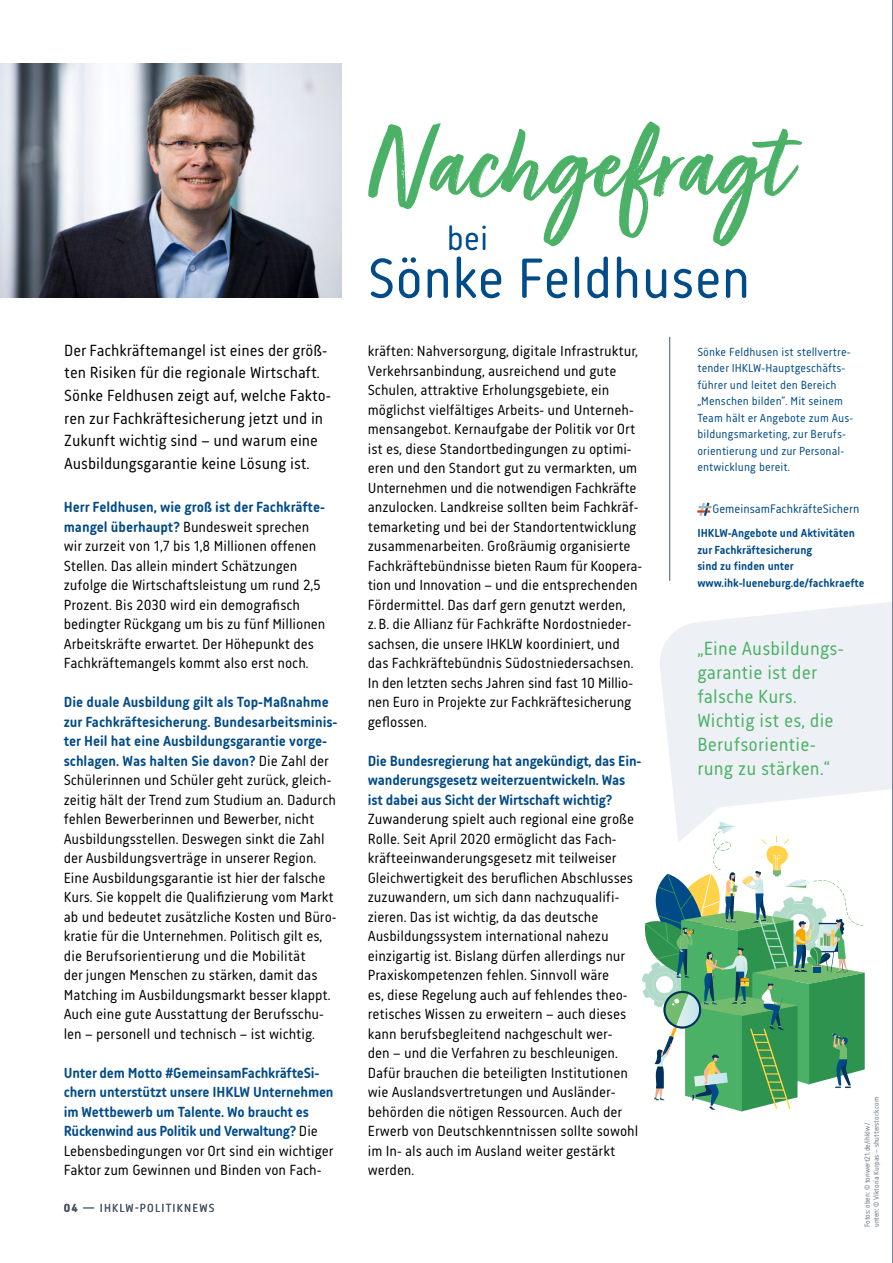
<style>
.page{position:relative;width:893px;height:1263px;background:#fff}
.page>*{position:absolute;margin:0;border:0;box-sizing:border-box;transform-origin:0 0}
.t1{font:700 115.65px "Turbinado";color:#4bb166}
.t2{font:57.75px "Korb";color:#004b88}
.t3{font:34.65px "Korb";color:#004b88}
.t4{font:19.5px/24px "Korb";letter-spacing:.01em;color:#4bb166}
.t5{font:16.5px/22.5px "Korb";color:#000}
.t6{font:15px/19.5px "Korb";color:#000}
.t7{font:700 15px/19.5px "Korb";letter-spacing:-.01em;color:#004b88}
.t8{font:12.6px "Korb";color:#004b88}
.t9{font:12px/16.5px "Korb";letter-spacing:.01em;color:#004b88}
.t10{font:700 12px/16.5px "Korb";color:#004b88}
.t11{font:12px "Korb";letter-spacing:.1em;color:#485464}
.t12{font:7.5px "Korb";color:#697484}
.s1{font-weight:700;color:#004b88}
.s2{font-weight:400;color:#000}
.s3{font-weight:700}
</style>
<div class="page">
<svg style="left:660px;top:602px;width:232px;height:220px;fill:#edf0f5"></svg>
<img style="left:0;top:64px;width:342px;height:234px">
<hr style="left:669px;top:337px;width:1px;height:244px;background:#485464">
<svg style="left:697px;top:503px;width:14px;height:13px"></svg>
<svg style="left:642px;top:822px;width:223px;height:289px"></svg>
<hr style="left:892px;top:0;width:1px;height:1263px;background:#485464">
<p class="t5" style="left:64px;top:339px;width:268px">Der Fachkräftemangel ist eines der größ&shy;ten Risiken für die regionale Wirtschaft.<br>Sönke Feldhusen zeigt auf, welche Fakto&shy;ren zur Fachkräftesicherung jetzt und in Zukunft wichtig sind – und warum eine Ausbildungsgarantie keine Lösung ist.</p>
<p class="t7" style="left:64px;top:497px;width:263px">Herr Feldhusen, wie groß ist der Fachkräfte-</p>
<p class="t6" style="left:64px;top:517px;width:263px"><span class="s1">mangel überhaupt?</span> Bundesweit sprechen wir zurzeit von 1,7 bis 1,8 Millionen offenen Stellen. Das allein mindert Schätzungen zufolge die Wirtschaftsleistung um rund 2,5<br>Prozent. Bis 2030 wird ein demografisch bedingter Rückgang um bis zu fünf Millionen Arbeitskräfte erwartet. Der Höhepunkt des Fachkräftemangels kommt also erst noch.</p>
<p class="t6" style="left:64px;top:692px;width:275px"><span class="s1">Die duale Ausbildung gilt als Top-Maßnahme zur Fachkräftesicherung. Bundesarbeitsminis&shy;ter Heil hat eine Ausbildungsgarantie vorge&shy;schlagen. Was halten Sie davon?</span> Die Zahl der Schülerinnen und Schüler geht zurück, gleich&shy;zeitig hält der Trend zum Studium an. Dadurch fehlen Bewerberinnen und Bewerber, nicht Ausbildungsstellen. Deswegen sinkt die Zahl der Ausbildungsverträge in unserer Region.<br>Eine Ausbildungsgarantie ist hier der falsche Kurs. Sie koppelt die Qualifizierung vom Markt ab und bedeutet zusätzliche Kosten und Büro-</p>
<p class="t6" style="left:64px;top:926px;width:260px">kratie für die Unternehmen. Politisch gilt es,</p>
<p class="t6" style="left:64px;top:946px;width:243px">die Berufsorientierung und die Mobilität</p>
<p class="t6" style="left:64px;top:965px;width:255px">der jungen Menschen zu stärken, damit das</p>
<p class="t6" style="left:64px;top:985px;width:268px">Matching im Ausbildungsmarkt besser klappt.<br>Auch eine gute Ausstattung der Berufsschu-</p>
<p class="t6" style="left:64px;top:1024px;width:253px">len – personell und technisch – ist wichtig.</p>
<p class="t7" style="left:64px;top:1063px;width:271px">Unter dem Motto #GemeinsamFachkräfteSi&shy;chern unterstützt unsere IHKLW Unternehmen im Wettbewerb um Talente. Wo braucht es Rückenwind aus Politik und Verwaltung? <span class="s2">Die Lebensbedingungen vor Ort sind ein wichtiger Faktor zum Gewinnen und Binden von Fach-</span></p>
<p class="t11" style="left:64px;top:1201px;width:152px"><span class="s3">04</span> — IHKLW-POLITIKNEWS</p>
<p class="t1" style="left:367px;top:103px;width:423px">Nachgefragt</p>
<p class="t3" style="left:447px;top:218px;width:43px">bei</p>
<p class="t2" style="left:368px;top:246px;width:384px">Sönke Feldhusen</p>
<p class="t6" style="left:368px;top:341px;width:272px">kräften: Nahversorgung, digitale Infrastruktur, Verkehrsanbindung, ausreichend und gute Schulen, attraktive Erholungsgebiete, ein möglichst vielfältiges Arbeits- und Unterneh-</p>
<p class="t6" style="left:368px;top:419px;width:269px">mensangebot. Kernaufgabe der Politik vor Ort ist es, diese Standortbedingungen zu optimi-</p>
<p class="t6" style="left:368px;top:458px;width:276px">eren und den Standort gut zu vermarkten, um Unternehmen und die notwendigen Fachkräfte anzulocken. Landkreise sollten beim Fachkräf&shy;temarketing und bei der Standortentwicklung zusammenarbeiten. Großräumig organisierte Fachkräftebündnisse bieten Raum für Koopera&shy;tion und Innovation – und die entsprechenden Fördermittel. Das darf gern genutzt werden,<br>z. B. die Allianz für Fachkräfte Nordostnieder&shy;sachsen, die unsere IHKLW koordiniert, und das Fachkräftebündnis Südostniedersachsen.<br>In den letzten sechs Jahren sind fast 10 Millio&shy;nen Euro in Projekte zur Fachkräftesicherung geflossen.</p>
<p class="t6" style="left:368px;top:751px;width:275px"><span class="s1">Die Bundesregierung hat angekündigt, das Ein&shy;wanderungsgesetz weiterzuentwickeln. Was ist dabei aus Sicht der Wirtschaft wichtig?<br></span>Zuwanderung spielt auch regional eine große Rolle. Seit April 2020 ermöglicht das Fach&shy;kräfteeinwanderungsgesetz mit teilweiser Gleichwertigkeit des beruflichen Abschlusses zuzuwandern, um sich dann nachzuqualifi-</p>
<p class="t6" style="left:368px;top:907px;width:259px">zieren. Das ist wichtig, da das deutsche Ausbildungssystem international nahezu einzigartig ist. Bislang dürfen allerdings nur Praxiskompetenzen fehlen. Sinnvoll wäre</p>
<p class="t6" style="left:368px;top:985px;width:261px;text-align:justify">es, diese Regelung auch auf fehlendes theo&shy;retisches Wissen zu erweitern – auch dieses kann berufsbegleitend nachgeschult wer-</p>
<p class="t6" style="left:368px;top:1043px;width:252px">den – und die Verfahren zu beschleunigen.</p>
<p class="t6" style="left:368px;top:1063px;width:272px">Dafür brauchen die beteiligten Institutionen wie Auslandsvertretungen und Ausländer&shy;behörden die nötigen Ressourcen. Auch der Erwerb von Deutschkenntnissen sollte sowohl im In- als auch im Ausland weiter gestärkt werden.</p>
<p class="t9" style="left:697px;top:343px;width:157px">Sönke Feldhusen ist stellvertre&shy;tender IHKLW-Hauptgeschäfts&shy;führer und leitet den Bereich „Menschen bilden”. Mit seinem<br>Team hält er Angebote zum Aus-</p>
<p class="t9" style="left:697px;top:426px;width:150px">bildungsmarketing, zur Berufs-</p>
<p class="t9" style="left:697px;top:442px;width:148px">orientierung und zur Personal-</p>
<p class="t9" style="left:697px;top:459px;width:94px">entwicklung bereit.</p>
<p class="t8" style="left:712px;top:501px;width:148px">GemeinsamFachkräfteSichern</p>
<p class="t10" style="left:697px;top:525px;width:159px">IHKLW-Angebote und Aktivitäten zur Fachkräftesicherung</p>
<p class="t10" style="left:697px;top:558px;width:98px">sind zu finden unter</p>
<p class="t10" style="left:697px;top:574px;width:169px">www.ihk-lueneburg.de/fachkraefte</p>
<p class="t4" style="left:697px;top:637px;width:148px">„Eine Ausbildungs-</p>
<p class="t4" style="left:697px;top:661px;width:138px">garantie ist der falsche Kurs.<br>Wichtig ist es, die<br>Berufsorientie&shy;rung zu stärken.“</p>
<p class="t12" style="left:872px;top:1227px;width:132px;rotate:-90deg">unten: © Viktoria Kurpas – shutterstock.com</p>
<p class="t12" style="left:863px;top:1227px;width:106px;rotate:-90deg">Fotos: oben: © tonwert21.de/ihklw /</p>
</div>
